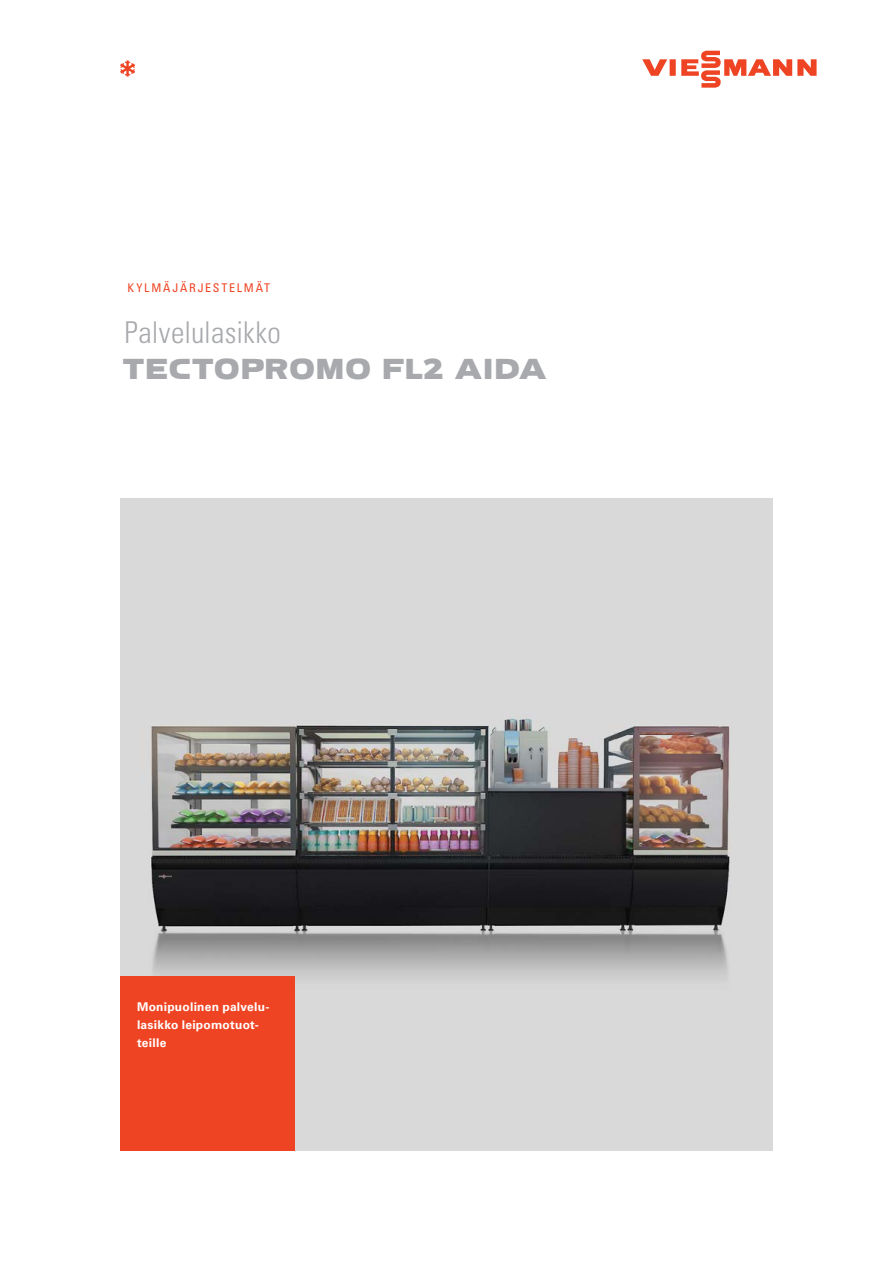
<style>
.page{position:relative;width:893px;height:1263px;background:#fff}
.page>*{position:absolute;margin:0;border:0;box-sizing:border-box;transform-origin:0 0}
.t1{font:30px "Viessmann";letter-spacing:-.01em;color:#a7a9ac}
.t2{font:30px "Univers LTCYR 47 Light Cond";letter-spacing:.005em;color:#a7a9ac}
.t3{font:700 12px/18px "Univers LTCYR 65";letter-spacing:.02em;color:#fff}
.t4{font:condensed 12px "Univers LTCYR 57";letter-spacing:.15em;color:#ef4423}
</style>
<div class="page">
<div style="left:120px;top:498px;width:653px;height:653px;background:#d9d9d9"></div>
<img style="left:120px;top:718px;width:610px;height:295px">
<div style="left:120px;top:977px;width:174px;height:174px;background:#ef4423"></div>
<div style="left:670px;top:59px;width:6px;height:17px;background:#ef4423"></div>
<svg style="left:642px;top:59px;width:25px;height:17px"></svg>
<svg style="left:681px;top:51px;width:136px;height:37px"></svg>
<svg style="left:120px;top:60px;width:15px;height:17px"></svg>
<p class="t4" style="left:128px;top:280px;width:144px">KYLMÄJÄRJESTELMÄT</p>
<h1 class="t2" style="left:124px;top:312px;width:158px">Palvelulasikko</h1>
<h1 class="t1" style="left:123px;top:349px;width:426px">TECTOPROMO FL2 AIDA</h1>
<p class="t3" style="left:137px;top:997px;width:134px">Monipuolinen palvelu&shy;lasikko leipomotuot&shy;teille</p>
</div>
